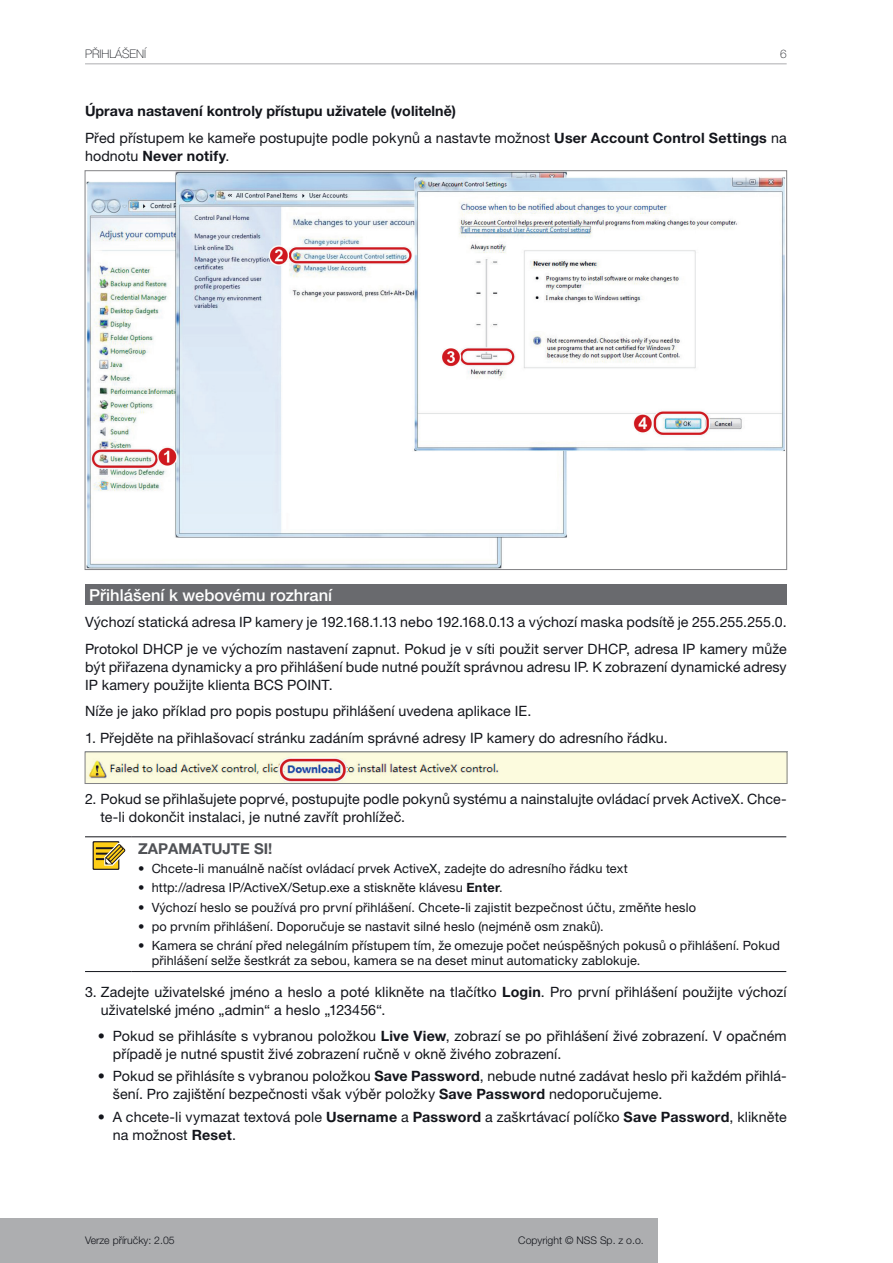
<style>
.page{position:relative;width:893px;height:1263px;background:#fff}
.page>*{position:absolute;margin:0;border:0;box-sizing:border-box;transform-origin:0 0}
.Pogrubienia{font:500 16.5px "Helvetica Neue LT Pro";letter-spacing:.005em;color:#fff}
.UWAGA{font:700 15px "Helvetica Neue LT Pro";color:#505256}
.t1{font:14.25px/18px "Helvetica Neue LT Pro";letter-spacing:.005em;color:#13151b}
.dzial_w_rozdziale{font:700 14.25px "Helvetica Neue LT Pro";color:#13151b}
.t2{font:12.75px/15px "Helvetica Neue LT Pro";letter-spacing:.01em;color:#13151b}
.t3{font:100 11.85px "Helvetica Neue LT Pro";color:#13151b}
.t4{font:300 10.5px "Helvetica Neue LT Pro";color:#13151b}
.s1{font-weight:700}
</style>
<div class="page">
<div style="left:0;top:1218px;width:658px;height:45px;background:#adaeb0"></div>
<hr style="left:85px;top:63px;width:702px;height:1px;background:#adaeb0">
<div style="left:85px;top:584px;width:702px;height:21px;background:#696a6e"></div>
<hr style="left:85px;top:836px;width:47px;height:1px;background:#13151b">
<hr style="left:132px;top:836px;width:654px;height:1px;background:#13151b">
<hr style="left:85px;top:971px;width:47px;height:1px;background:#13151b">
<hr style="left:132px;top:971px;width:654px;height:1px;background:#13151b">
<svg style="left:93px;top:841px;width:33px;height:29px"></svg>
<img style="left:87px;top:172px;width:698px;height:396px">
<img style="left:87px;top:753px;width:698px;height:29px">
<div style="left:85px;top:751px;width:702px;height:33px;border:1px solid #828285"></div>
<p class="t3" style="left:85px;top:47px;width:63px">PŘIHLÁŠENÍ</p>
<p class="t3" style="left:780px;top:47px;width:8px">6</p>
<p class="dzial_w_rozdziale" style="left:85px;top:103px;width:373px">Úprava nastavení kontroly přístupu uživatele (volitelně)</p>
<p class="t1" style="left:85px;top:129px;width:703px">Před přístupem ke kameře postupujte podle pokynů a nastavte možnost <span class="s1">User Account Control Settings</span> na hodnotu <span class="s1">Never notify</span>.</p>
<p class="Pogrubienia" style="left:89px;top:585px;width:244px">Přihlášení k webovému rozhraní</p>
<p class="t1" style="left:85px;top:613px;width:703px">Výchozí statická adresa IP kamery je 192.168.1.13 nebo 192.168.0.13 a výchozí maska podsítě je 255.255.255.0.</p>
<p class="t1" style="left:85px;top:639px;width:703px;text-align:justify">Protokol DHCP je ve výchozím nastavení zapnut. Pokud je v síti použit server DHCP, adresa IP kamery může být přiřazena dynamicky a pro přihlášení bude nutné použít správnou adresu IP. K zobrazení dynamické adresy IP kamery použijte klienta BCS POINT.</p>
<p class="t1" style="left:85px;top:702px;width:448px">Níže je jako příklad pro popis postupu přihlášení uvedena aplikace IE.</p>
<p class="t1" style="left:85px;top:728px;width:584px">1. Přejděte na přihlašovací stránku zadáním správné adresy IP kamery do adresního řádku.</p>
<p class="t1" style="left:101px;top:790px;width:688px;text-indent:-16px">2. Pokud se přihlašujete poprvé, postupujte podle pokynů systému a nainstalujte ovládací prvek ActiveX. Chce&shy;te-li dokončit instalaci, je nutné zavřít prohlížeč.</p>
<p class="UWAGA" style="left:138px;top:839px;width:136px">ZAPAMATUJTE SI!</p>
<p class="t2" style="left:138px;top:861px;width:491px">• Chcete-li manuálně načíst ovládací prvek ActiveX, zadejte do adresního řádku text</p>
<p class="t2" style="left:138px;top:880px;width:366px">• http://adresa IP/ActiveX/Setup.exe a stiskněte klávesu <span class="s1">Enter</span>.</p>
<p class="t2" style="left:138px;top:899px;width:559px">• Výchozí heslo se používá pro první přihlášení. Chcete-li zajistit bezpečnost účtu, změňte heslo</p>
<p class="t2" style="left:138px;top:919px;width:467px">• po prvním přihlášení. Doporučuje se nastavit silné heslo (nejméně osm znaků).</p>
<p class="t2" style="left:152px;top:938px;width:630px;text-indent:-13px">• Kamera se chrání před nelegálním přístupem tím, že omezuje počet neúspěšných pokusů o přihlášení. Pokud přihlášení selže šestkrát za sebou, kamera se na deset minut automaticky zablokuje.</p>
<p class="t1" style="left:101px;top:982px;width:687px;text-indent:-16px">3. Zadejte uživatelské jméno a heslo a poté klikněte na tlačítko <span class="s1">Login</span>. Pro první přihlášení použijte výchozí uživatelské jméno „admin“ a heslo „123456“.</p>
<p class="t1" style="left:113px;top:1027px;width:675px;text-indent:-15px">• Pokud se přihlásíte s vybranou položkou <span class="s1">Live View</span>, zobrazí se po přihlášení živé zobrazení. V opačném případě je nutné spustit živé zobrazení ručně v okně živého zobrazení.</p>
<p class="t1" style="left:113px;top:1067px;width:675px;text-indent:-15px">• Pokud se přihlásíte s vybranou položkou <span class="s1">Save Password</span>, nebude nutné zadávat heslo při každém přihlá&shy;šení. Pro zajištění bezpečnosti však výběr položky <span class="s1">Save Password</span> nedoporučujeme.</p>
<p class="t1" style="left:113px;top:1107px;width:675px;text-indent:-15px">• A chcete-li vymazat textová pole <span class="s1">Username</span> a <span class="s1">Password</span> a zaškrtávací políčko <span class="s1">Save Password</span>, klikněte na možnost <span class="s1">Reset</span>.</p>
<p class="t4" style="left:85px;top:1234px;width:91px">Verze příručky: 2.05</p>
<p class="t4" style="left:518px;top:1234px;width:127px">Copyright © NSS Sp. z o.o.</p>
</div>
